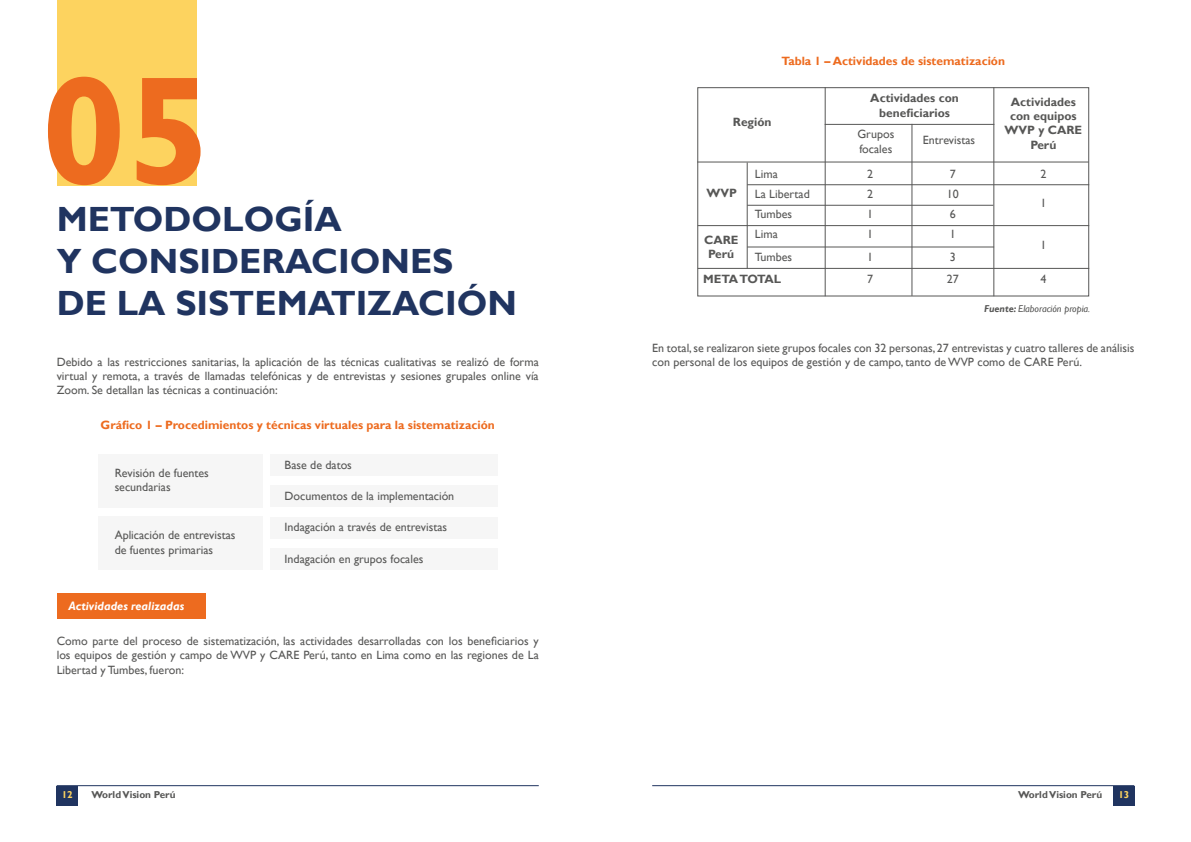
<style>
.page{position:relative;width:1191px;height:842px;background:#fff}
.page>*{position:absolute;margin:0;border:0;box-sizing:border-box;transform-origin:0 0}
.t1{font:700 155px "Gill Sans";color:#ed6b1f}
.t2{font:700 35px/42px "Gill Sans";color:#203460}
.t3{font:12px/14.4px "Gill Sans";color:#575756}
.t4{font:700 12px "Gill Sans";color:#ed6b1f}
.t5{font:700 12px/14.4px "Gill Sans";color:#575756;text-align:center}
.t6{font:italic 700 12px "Gill Sans";color:#fff}
.t7{font:700 12px "Gill Sans";letter-spacing:-.065em;color:#575756}
.t8{font:700 10px "Gill Sans";color:#575756}
.t9{font:italic 10px "Gill Sans";color:#575756}
.t10{font:700 10px "Gill Sans";color:#fdd35f}
.s1{font-weight:700}
</style>
<div class="page">
<div style="left:57px;top:786px;width:21px;height:19px;background:#203460"></div>
<hr style="left:57px;top:785px;width:482px;height:1px;background:#203460">
<div style="left:1112px;top:786px;width:22px;height:19px;background:#203460"></div>
<hr style="left:652px;top:785px;width:482px;height:1px;background:#203460">
<div style="left:57px;top:0;width:140px;height:185px;background:#fdd35f"></div>
<div style="left:98px;top:454px;width:164px;height:53px;background:#f6f6f6"></div>
<div style="left:271px;top:454px;width:227px;height:22px;background:#f6f6f6"></div>
<div style="left:271px;top:485px;width:227px;height:22px;background:#f6f6f6"></div>
<div style="left:98px;top:517px;width:164px;height:53px;background:#f6f6f6"></div>
<div style="left:271px;top:517px;width:227px;height:21px;background:#f6f6f6"></div>
<div style="left:271px;top:548px;width:227px;height:22px;background:#f6f6f6"></div>
<div style="left:57px;top:594px;width:148px;height:25px;background:#ed6b1f"></div>
<div style="left:697px;top:87px;width:392px;height:209px;border:1px solid #575756"></div>
<hr style="left:825px;top:87px;width:1px;height:209px;background:#575756">
<hr style="left:993px;top:87px;width:1px;height:209px;background:#575756">
<hr style="left:697px;top:162px;width:391px;height:1px;background:#575756">
<hr style="left:824px;top:124px;width:170px;height:1px;background:#575756">
<hr style="left:911px;top:124px;width:1px;height:172px;background:#575756">
<hr style="left:747px;top:163px;width:1px;height:106px;background:#575756">
<hr style="left:747px;top:184px;width:342px;height:1px;background:#575756">
<hr style="left:747px;top:205px;width:246px;height:1px;background:#575756">
<hr style="left:697px;top:225px;width:392px;height:1px;background:#575756">
<hr style="left:747px;top:247px;width:247px;height:1px;background:#575756">
<hr style="left:697px;top:268px;width:392px;height:1px;background:#575756">
<h1 class="t1" style="left:41px;top:38px;width:173px">05</h1>
<h2 class="t2" style="left:57px;top:199px;width:461px">METODOLOGÍA<br>Y CONSIDERACIONES<br>DE LA SISTEMATIZACIÓN</h2>
<p class="t4" style="left:781px;top:54px;width:225px">Tabla 1 – Actividades de sistematización</p>
<p class="t5" style="left:733px;top:115px;width:40px">Región</p>
<p class="t5" style="left:870px;top:91px;width:90px">Actividades con beneficiarios</p>
<p class="t5" style="left:1004px;top:95px;width:79px">Actividades con equipos<br>WVP y CARE<br>Perú</p>
<p class="t3" style="left:857px;top:127px;width:38px">Grupos focales</p>
<p class="t3" style="left:922px;top:133px;width:54px">Entrevistas</p>
<p class="t3" style="left:755px;top:167px;width:24px">Lima</p>
<p class="t3" style="left:867px;top:167px;width:7px">2</p>
<p class="t3" style="left:950px;top:167px;width:7px">7</p>
<p class="t3" style="left:1040px;top:167px;width:7px">2</p>
<p class="t3" style="left:755px;top:207px;width:39px">Tumbes</p>
<p class="t3" style="left:755px;top:250px;width:39px">Tumbes</p>
<p class="t7" style="left:703px;top:272px;width:79px">META TOTAL</p>
<p class="t5" style="left:706px;top:186px;width:32px">WVP</p>
<p class="t5" style="left:704px;top:233px;width:36px">CARE<br>Perú</p>
<p class="t3" style="left:755px;top:187px;width:56px">La Libertad</p>
<p class="t3" style="left:867px;top:187px;width:7px">2</p>
<p class="t3" style="left:947px;top:187px;width:13px">10</p>
<p class="t3" style="left:1040px;top:196px;width:7px">1</p>
<p class="t3" style="left:1040px;top:238px;width:7px">1</p>
<p class="t3" style="left:1040px;top:272px;width:7px">4</p>
<p class="t3" style="left:867px;top:207px;width:7px">1</p>
<p class="t3" style="left:950px;top:207px;width:7px">6</p>
<p class="t3" style="left:755px;top:227px;width:24px">Lima</p>
<p class="t3" style="left:867px;top:222px;width:7px;line-height:23.4px">1<br>1</p>
<p class="t3" style="left:867px;top:272px;width:7px">7</p>
<p class="t3" style="left:950px;top:222px;width:7px;line-height:23.4px">1<br>3</p>
<p class="t3" style="left:947px;top:272px;width:13px">27</p>
<p class="t9" style="left:984px;top:302px;width:108px"><span class="s1">Fuente:</span> Elaboración propia.</p>
<p class="t3" style="left:652px;top:341px;width:483px">En total,se realizaron siete grupos focales con 32 personas, 27 entrevistas y cuatro talleres de análisis</p>
<p class="t3" style="left:57px;top:354px;width:483px">Debido a las restricciones sanitarias, la aplicación de las técnicas cualitativas se realizó de forma</p>
<p class="t3" style="left:652px;top:355px;width:431px">con personal de los equipos de gestión y de campo, tanto deWVP como de CARE Perú.</p>
<p class="t3" style="left:57px;top:369px;width:483px">virtual y remota, a través de llamadas telefónicas y de entrevistas y sesiones grupales online vía<br>Zoom. Se detallan las técnicas a continuación:</p>
<p class="t4" style="left:101px;top:418px;width:396px">Gráfico 1 – Procedimientos y técnicas virtuales para la sistematización</p>
<p class="t3" style="left:115px;top:466px;width:96px">Revisión de fuentes secundarias</p>
<p class="t3" style="left:115px;top:528px;width:122px">Aplicación de entrevistas de fuentes primarias</p>
<p class="t3" style="left:285px;top:458px;width:69px">Base de datos</p>
<p class="t3" style="left:285px;top:489px;width:171px">Documentos de la implementación</p>
<p class="t3" style="left:285px;top:520px;width:164px">Indagación a través de entrevistas</p>
<p class="t3" style="left:285px;top:551px;width:140px">Indagación en grupos focales</p>
<p class="t6" style="left:68px;top:599px;width:117px">Actividades realizadas</p>
<p class="t3" style="left:57px;top:634px;width:483px;text-align:justify">Como parte del proceso de sistematización, las actividades desarrolladas con los beneficiarios y los equipos de gestión y campo de WVP y CARE Perú, tanto en Lima como en las regiones de La Libertad y Tumbes, fueron:</p>
<p class="t10" style="left:62px;top:789px;width:13px">12</p>
<p class="t8" style="left:91px;top:789px;width:86px">World Vision Perú</p>
<p class="t8" style="left:1018px;top:789px;width:86px">World Vision Perú</p>
<p class="t10" style="left:1118px;top:789px;width:13px">13</p>
</div>
